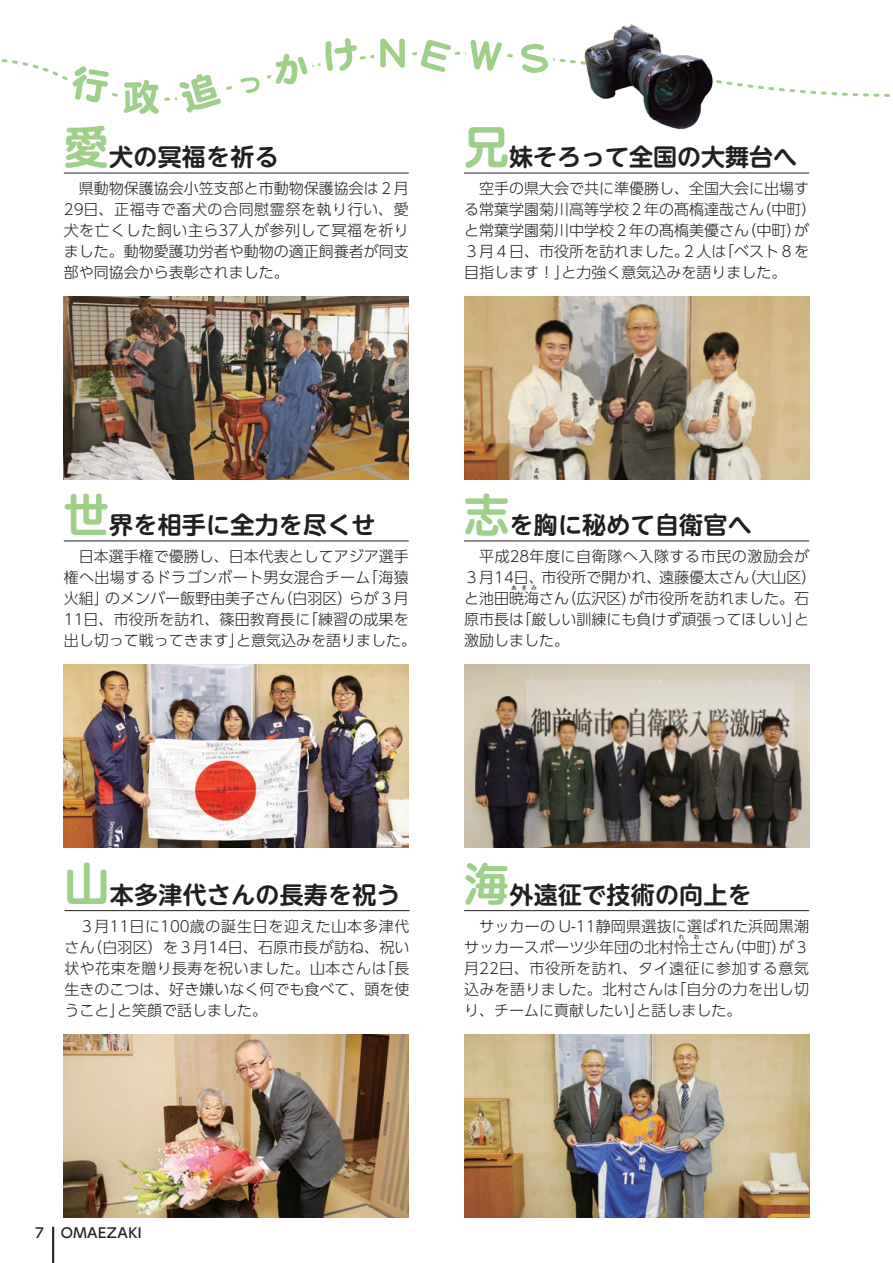
<style>
.page{position:relative;width:893px;height:1263px;background:#fff}
.page>*{position:absolute;margin:0;border:0;box-sizing:border-box;transform-origin:0 0}
.t1{font:700 24px "UD Shin M Go Pro De";letter-spacing:.01em;color:#231f20}
.行政-本文{font:300 15px/21px "UD Shin Go Pro";color:#231f20}
.まちかど-本文{font:300 15px/21px "UD Shin Go Pro";color:#231f20}
.行政-本文-2{font:300 15px/21px "UD Shin Go Pro";letter-spacing:.025em;color:#231f20}
.行政-本文-3{font:300 15px/21px "UD Shin Go Pro";letter-spacing:.04em;color:#231f20}
.t2{font:500 13.5px "UD Shin Go Pro";letter-spacing:.035em;color:#231f20}
.行政-本文-4{font:300 6px "UD Shin Go Pro";color:#231f20}
.s1{font-size:45px;color:#9fd08a}
</style>
<div class="page">
<hr style="left:64px;top:173px;width:345px;height:1px;background:#231f20">
<img style="left:64px;top:297px;width:345px;height:183px">
<hr style="left:464px;top:173px;width:345px;height:1px;background:#231f20">
<img style="left:464px;top:297px;width:345px;height:183px">
<hr style="left:64px;top:541px;width:345px;height:1px;background:#231f20">
<hr style="left:464px;top:541px;width:345px;height:1px;background:#231f20">
<img style="left:464px;top:665px;width:345px;height:183px">
<hr style="left:65px;top:910px;width:345px;height:1px;background:#231f20">
<img style="left:464px;top:1035px;width:345px;height:183px">
<img style="left:64px;top:665px;width:345px;height:183px">
<hr style="left:464px;top:910px;width:345px;height:1px;background:#231f20">
<img style="left:64px;top:1035px;width:345px;height:183px">
<hr style="left:52px;top:1227px;width:2px;height:36px;background:#231f20">
<svg style="left:1px;top:51px;width:889px;height:50px"></svg>
<svg style="left:515px;top:43px;width:39px;height:36px"></svg>
<svg style="left:464px;top:40px;width:44px;height:37px"></svg>
<svg style="left:374px;top:38px;width:83px;height:40px"></svg>
<svg style="left:319px;top:38px;width:44px;height:39px"></svg>
<svg style="left:234px;top:51px;width:79px;height:48px"></svg>
<svg style="left:173px;top:68px;width:54px;height:45px"></svg>
<svg style="left:67px;top:60px;width:98px;height:54px"></svg>
<img style="left:582px;top:24px;width:136px;height:105px">
<p class="t1" style="left:64px;top:138px;width:216px"><span class="s1">愛</span>犬の冥福を祈る</p>
<p class="まちかど-本文" style="left:64px;top:178px;width:347px;text-align:justify;text-indent:15px">県動物保護協会小笠支部と市動物保護協会は２月29日、正福寺で畜犬の合同慰霊祭を執り行い、愛犬を亡くした飼い主ら37人が参列して冥福を祈りました。動物愛護功労者や動物の適正飼養者が同支部や同協会から表彰されました。</p>
<p class="t1" style="left:464px;top:138px;width:335px"><span class="s1">兄</span>妹そろって全国の大舞台へ</p>
<p class="まちかど-本文" style="left:757px;top:178px;width:62px;text-indent:-278px">空手の県大会で共に準優勝し、全国大会に出場す（中町(</p>
<p class="まちかど-本文" style="left:742px;top:199px;width:69px;text-indent:-278px">る常葉学園菊川高等学校２年の髙槗達哉さん<br>（中町が）</p>
<p class="まちかど-本文" style="left:719px;top:220px;width:92px;text-indent:-255px">と常葉学園菊川中学校２年の髙槗美優さん<br>「ベスト８を</p>
<p class="まちかど-本文" style="left:562px;top:241px;width:227px;text-indent:-98px">３月４日、市役所を訪れました２。人は<br>と力強く意気込みを語りました。</p>
<p class="まちかど-本文" style="left:464px;top:262px;width:106px">目指します！」</p>
<p class="t1" style="left:64px;top:505px;width:313px"><span class="s1">世</span>界を相手に全力を尽くせ</p>
<p class="行政-本文" style="left:79px;top:545px;width:332px;text-align:right">日本選手権で優勝し、日本代表としてアジア選手「海猿</p>
<p class="行政-本文-2" style="left:349px;top:566px;width:62px;text-indent:-285px">権へ出場するドラゴンボート男女混合チーム<br>らが３月</p>
<p class="行政-本文" style="left:105px;top:587px;width:181px">のメンバー飯野由美子さん</p>
<p class="行政-本文" style="left:278px;top:587px;width:76px">（白羽区）</p>
<p class="行政-本文" style="left:64px;top:587px;width:46px">火組」</p>
<p class="行政-本文" style="left:303px;top:608px;width:107px">「練習の成果を</p>
<p class="行政-本文" style="left:236px;top:608px;width:182px;text-indent:-172px">11日、市役所を訪れ、篠田教育長に<br>と意気込みを語りました。</p>
<p class="行政-本文" style="left:64px;top:629px;width:181px">出し切って戦ってきます」</p>
<p class="t1" style="left:464px;top:505px;width:289px"><span class="s1">志</span>を胸に秘めて自衛官へ</p>
<p class="行政-本文-3" style="left:742px;top:545px;width:77px;text-indent:-262px">平成28年度に自衛隊へ入隊する市民の激励会が（大山区(</p>
<p class="行政-本文" style="left:541px;top:566px;width:121px">市役所で開かれ、</p>
<p class="行政-本文" style="left:659px;top:566px;width:91px">遠藤優太さん</p>
<p class="行政-本文" style="left:464px;top:566px;width:106px">３月14日、<br>と池田暁海さん</p>
<p class="行政-本文-4" style="left:511px;top:583px;width:28px">あきみ</p>
<p class="行政-本文" style="left:629px;top:587px;width:182px">が市役所を訪れました。石</p>
<p class="行政-本文" style="left:517px;top:587px;width:294px;text-indent:45px">（広沢区）<br>「厳しい訓練にも負けず頑張ってほしいと」</p>
<p class="行政-本文" style="left:464px;top:608px;width:106px">原市長は<br>激励しました。</p>
<p class="t1" style="left:65px;top:875px;width:338px"><span class="s1">山</span>本多津代さんの長寿を祝う</p>
<p class="行政-本文" style="left:80px;top:915px;width:332px;text-align:center">３月11日に100歳の誕生日を迎えた山本多津代（白羽区）を３月14日、石原市長が訪ね、祝い</p>
<p class="行政-本文" style="left:65px;top:936px;width:32px">さん</p>
<p class="行政-本文" style="left:379px;top:957px;width:32px">「長</p>
<p class="行政-本文-2" style="left:65px;top:957px;width:324px">状や花束を贈り長寿を祝いました。山本さんは</p>
<p class="行政-本文" style="left:65px;top:978px;width:346px">生きのこつは、好き嫌いなく何でも食べて、頭を使</p>
<p class="行政-本文" style="left:117px;top:999px;width:151px">と笑顔で話しました。</p>
<p class="行政-本文" style="left:65px;top:999px;width:61px">うこと」</p>
<p class="t1" style="left:464px;top:875px;width:289px"><span class="s1">海</span>外遠征で技術の向上を</p>
<p class="行政-本文" style="left:464px;top:915px;width:346px;text-indent:15px">サッカーの U-11静岡県選抜に選ばれた浜岡黒潮サッカースポーツ少年団の北村怜士さん</p>
<p class="行政-本文-4" style="left:679px;top:932px;width:7px">れ</p>
<p class="行政-本文-4" style="left:694px;top:932px;width:7px">お</p>
<p class="行政-本文-3" style="left:464px;top:936px;width:347px;text-align:right">（中町が）３<br>月22日、市役所を訪れ、タイ遠征に参加する意気「自分の力を出し切</p>
<p class="行政-本文-2" style="left:637px;top:978px;width:106px;text-indent:-172px">込みを語りました。北村さんは<br>と話しました。</p>
<p class="行政-本文" style="left:464px;top:999px;width:181px">り、チームに貢献したい」</p>
<p class="t2" style="left:35px;top:1221px;width:10px">7</p>
<p class="t2" style="left:61px;top:1221px;width:83px">OMAEZAKI</p>
</div>
